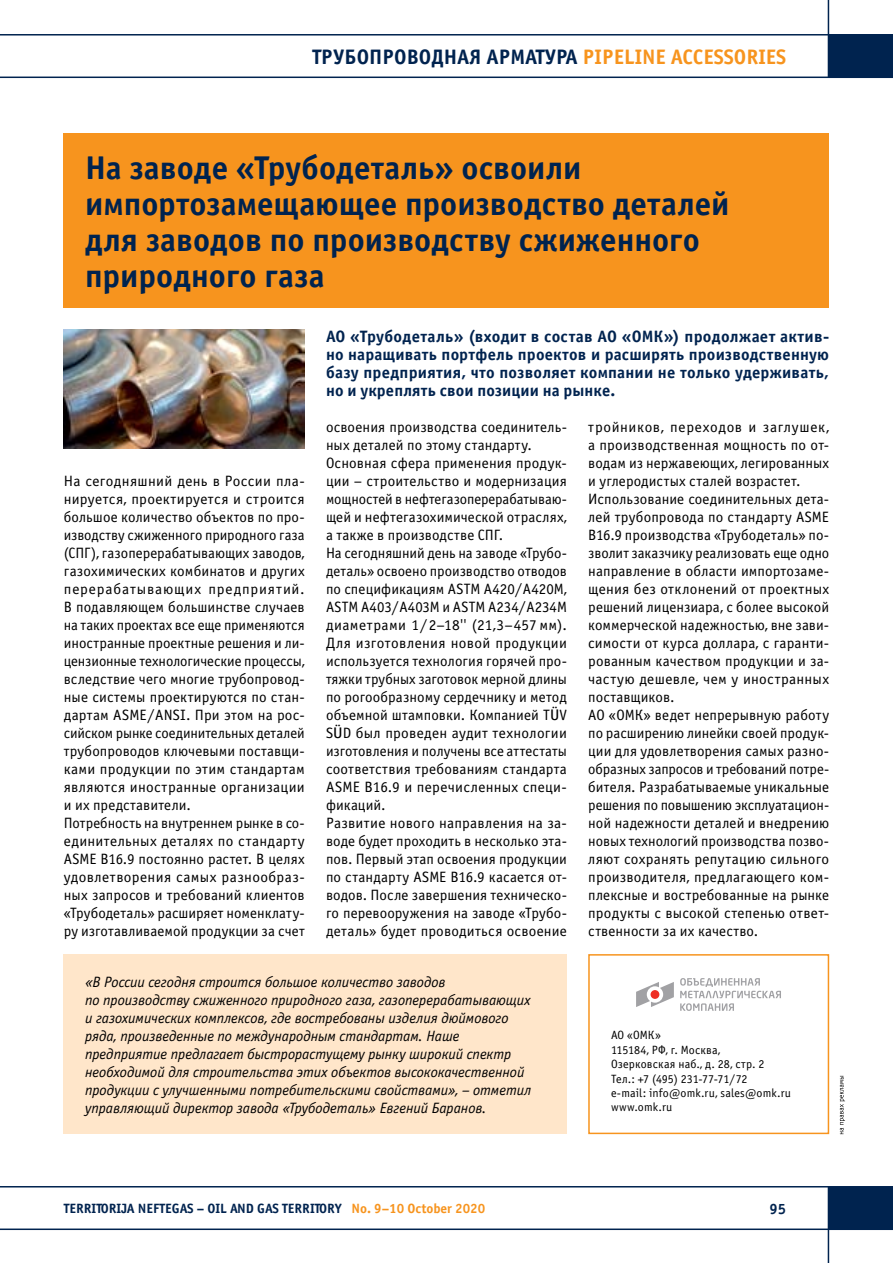
<style>
.page{position:relative;width:893px;height:1263px;background:#fff}
.page>*{position:absolute;margin:0;border:0;box-sizing:border-box;transform-origin:0 0}
.t1{font:700 33px/36px "Officina Sans C";color:#00234f}
.t2{font:700 21px "Officina Sans C";color:#00234f}
.t3{font:700 16.5px/18px "Officina Sans C";letter-spacing:.01em;color:#00234f;text-align:justify}
.t4{font:15px/18px "Officina Sans C";letter-spacing:.01em;color:#000}
.t5{font:italic 15px/18px "Officina Sans C";letter-spacing:-.005em;color:#000}
.t6{font:700 15px "Officina Sans C";color:#00234f}
.t7{font:700 13.5px "Officina Sans C";color:#00234f}
.t8{font:12px/14.4px "Officina Sans C";letter-spacing:.01em;color:#000}
.s1{color:#f7941e}
.s2{font-family:"Scada"}
</style>
<div class="page">
<hr style="left:828px;top:0;width:1px;height:78px;background:#00234f">
<div style="left:828px;top:35px;width:65px;height:42px;background:#00234f"></div>
<hr style="left:0;top:77px;width:893px;height:1px;background:#00234f">
<hr style="left:0;top:34px;width:893px;height:2px;background:#00234f">
<hr style="left:828px;top:1186px;width:1px;height:77px;background:#00234f">
<div style="left:828px;top:1187px;width:65px;height:42px;background:#00234f"></div>
<hr style="left:0;top:1186px;width:893px;height:1px;background:#00234f">
<hr style="left:0;top:1228px;width:893px;height:2px;background:#00234f">
<div style="left:64px;top:133px;width:765px;height:175px;background:#f7941e"></div>
<img style="left:64px;top:330px;width:241px;height:119px">
<div style="left:588px;top:954px;width:241px;height:180px;border:2px solid #f7941e"></div>
<svg style="left:840px;top:1076px;width:5px;height:58px"></svg>
<svg style="left:636px;top:982px;width:38px;height:25px"></svg>
<div style="left:651px;top:990px;width:8px;height:9px;background:#ee2e24;border-radius:50%"></div>
<svg style="left:680px;top:978px;width:101px;height:33px"></svg>
<div style="left:64px;top:954px;width:503px;height:180px;background:#ffe6ca"></div>
<h2 class="t2" style="left:312px;top:45px;width:475px">ТРУБОПРОВОДНАЯ АРМАТУРА <span class="s1">PIPELINE ACCESSORIES</span></h2>
<h1 class="t1" style="left:85px;top:150px;width:646px">На заводе «Трубодеталь» освоили импортозамещающее производство деталей для заводов по производству сжиженного природного газа</h1>
<p class="t3" style="left:326px;top:328px;width:505px">АО «Трубодеталь» (входит в состав АО «ОМК») продолжает актив&shy;но наращивать портфель проектов и расширять производственную базу предприятия, что позволяет компании не только удерживать, но и укреплять свои позиции на рынке.</p>
<p class="t4" style="left:64px;top:472px;width:242px">На сегодняшний день в России пла‑ нируется, проектируется и строится большое количество объектов по про‑ изводству сжиженного природного газа (СПГ), газоперерабатывающих заводов, газохимических комбинатов и других перерабатывающих предприятий.<br>В подавляющем большинстве случаев на таких проектах все еще применяются иностранные проектные решения и ли‑ цензионные технологические процессы, вследствие чего многие трубопровод‑ ные системы проектируются по стан‑ дартам ASME/ANSI. При этом на рос‑ сийском рынке соединительных деталей трубопроводов ключевыми поставщи‑ ками продукции по этим стандартам являются иностранные организации и их представители.<br>Потребность на внутреннем рынке в со‑ единительных деталях по стандарту ASME B16.9 постоянно растет. В целях удовлетворения самых разнообраз‑ ных запросов и требований клиентов «Трубодеталь» расширяет номенклату‑ ру изготавливаемой продукции за счет</p>
<p class="t4" style="left:326px;top:418px;width:242px">освоения производства соединитель‑ ных деталей по этому стандарту.<br>Основная сфера применения продук‑ ции – строительство и модернизация мощностей в нефтегазоперерабатываю‑ щей и нефтегазохимической отраслях, а также в производстве СПГ.<br>На сегодняшний день на заводе «Трубо‑ деталь» освоено производство отводов по спецификациям ASTM A420/A420M, ASTM A403/A403M и ASTM A234/A234M диаметрами 1/2–18'' (21,3–457 мм).<br>Для изготовления новой продукции используется технология горячей про‑ тяжки трубных заготовок мерной длины по рогообразному сердечнику и метод объемной штамповки. Компанией T<span class="s2">Ü</span>V S<span class="s2">Ü</span>D был проведен аудит технологии изготовления и получены все аттестаты соответствия требованиям стандарта ASME B16.9 и перечисленных специ‑ фикаций.<br>Развитие нового направления на за‑ воде будет проходить в несколько эта‑ пов. Первый этап освоения продукции по стандарту ASME B16.9 касается от‑ водов. После завершения техническо‑ го перевооружения на заводе «Трубо‑ деталь» будет проводиться освоение</p>
<p class="t4" style="left:588px;top:418px;width:242px">тройников, переходов и заглушек, а производственная мощность по от‑ водам из нержавеющих, легированных и углеродистых сталей возрастет.<br>Использование соединительных дета‑ лей трубопровода по стандарту ASME В16.9 производства «Трубодеталь» по‑ зволит заказчику реализовать еще одно направление в области импортозаме‑ щения без отклонений от проектных решений лицензиара, с более высокой коммерческой надежностью, вне зави‑ симости от курса доллара, с гаранти‑ рованным качеством продукции и за‑ частую дешевле, чем у иностранных поставщиков.<br>АО «ОМК» ведет непрерывную работу по расширению линейки своей продук‑ ции для удовлетворения самых разно‑ образных запросов и требований потре‑ бителя. Разрабатываемые уникальные решения по повышению эксплуатацион‑ ной надежности деталей и внедрению новых технологий производства позво‑ ляют сохранять репутацию сильного производителя, предлагающего ком‑ плексные и востребованные на рынке продукты с высокой степенью ответ‑ ственности за их качество.</p>
<p class="t5" style="left:85px;top:973px;width:448px">«В России сегодня строится большое количество заводов<br>по производству сжиженного природного газа, газоперерабатывающих и газохимических комплексов, где востребованы изделия дюймового ряда, произведенные по международным стандартам. Наше предприятие предлагает быстрорастущему рынку широкий спектр необходимой для строительства этих объектов высококачественной продукции с улучшенными потребительскими свойствами», – отметил управляющий директор завода «Трубодеталь» Евгений Баранов.</p>
<p class="t8" style="left:611px;top:1028px;width:182px">АО «ОМК»<br>115184, РФ, г. Москва,<br>Озерковская наб., д. 28, стр. 2<br>Тел.: +7 (495) 231‑77‑71/72<br>e-mail: info@omk.ru, sales@omk.ru www.omk.ru</p>
<p class="t7" style="left:64px;top:1201px;width:423px">TERRITORIJA NEFTEGAS – OIL AND GAS TERRITORY <span class="s1">No. 9–10 October 2020</span></p>
<p class="t6" style="left:770px;top:1200px;width:18px">95</p>
</div>
